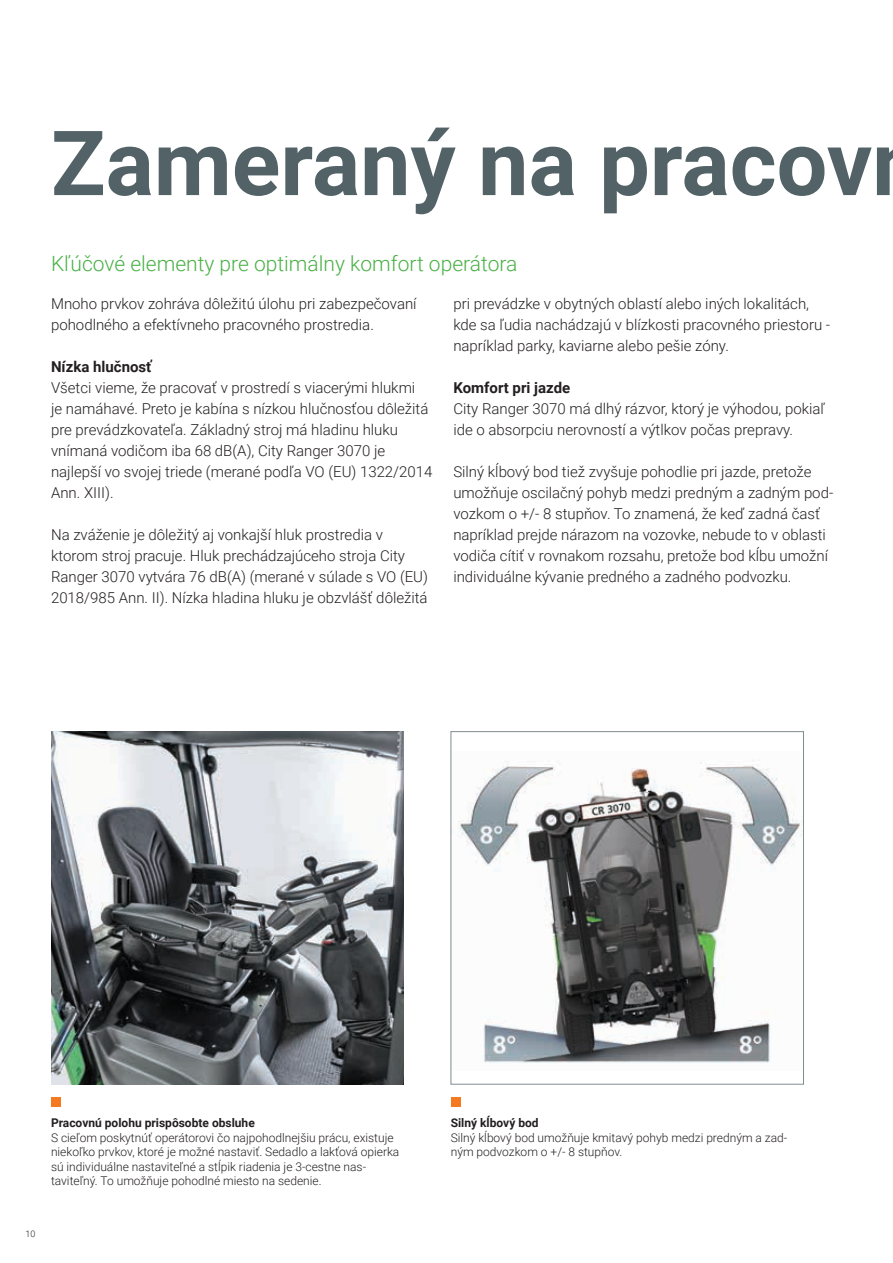
<style>
.page{position:relative;width:893px;height:1263px;background:#fff}
.page>*{position:absolute;margin:0;border:0;box-sizing:border-box;transform-origin:0 0}
.t1{font:700 90px "Roboto";color:#526267}
.t2{font:300 21px "Roboto";color:#49b045}
.t3{font:300 15px/21px "Roboto";color:#231f20}
.t4{font:700 15px "Roboto";color:#231f20}
.t5{font:300 12px/14.4px "Roboto";color:#231f20}
.t6{font:700 12px "Roboto";color:#231f20}
.t7{font:300 9px "Roboto";color:#231f20}
</style>
<div class="page">
<img style="left:51px;top:731px;width:353px;height:353px">
<img style="left:458px;top:760px;width:344px;height:303px">
<div style="left:451px;top:731px;width:353px;height:353px;border:1px solid #818d91"></div>
<div style="left:51px;top:1097px;width:10px;height:10px;background:#f47921"></div>
<div style="left:451px;top:1097px;width:10px;height:10px;background:#f47921"></div>
<h1 class="t1" style="left:51px;top:100px;width:823px">Zameraný na pracov</h1>
<h2 class="t2" style="left:51px;top:249px;width:468px">Kľúčové elementy pre optimálny komfort operátora</h2>
<p class="t3" style="left:51px;top:293px;width:367px">Mnoho prvkov zohráva dôležitú úlohu pri zabezpečovaní pohodlného a efektívneho pracovného prostredia.</p>
<p class="t4" style="left:51px;top:356px;width:102px">Nízka hlučnosť</p>
<p class="t3" style="left:51px;top:377px;width:383px">Všetci vieme, že pracovať v prostredí s viacerými hlukmi<br>je namáhavé. Preto je kabína s nízkou hlučnosťou dôležitá pre prevádzkovateľa. Základný stroj má hladinu hluku vnímaná vodičom iba 68 dB(A), City Ranger 3070 je najlepší vo svojej triede (merané podľa VO (EU) 1322/2014<br>Ann. XIII).</p>
<p class="t3" style="left:51px;top:524px;width:379px">Na zváženie je dôležitý aj vonkajší hluk prostredia v ktorom stroj pracuje. Hluk prechádzajúceho stroja City Ranger 3070 vytvára 76 dB(A) (merané v súlade s VO (EU)<br>2018/985 Ann. II). Nízka hladina hluku je obzvlášť dôležitá</p>
<p class="t3" style="left:453px;top:293px;width:378px">pri prevádzke v obytných oblastí alebo iných lokalitách, kde sa ľudia nachádzajú v blízkosti pracovného priestoru - napríklad parky, kaviarne alebo pešie zóny.</p>
<p class="t4" style="left:453px;top:377px;width:118px">Komfort pri jazde</p>
<p class="t3" style="left:453px;top:398px;width:373px">City Ranger 3070 má dlhý rázvor, ktorý je výhodou, pokiaľ ide o absorpciu nerovností a výtlkov počas prepravy.</p>
<p class="t3" style="left:453px;top:461px;width:381px">Silný kĺbový bod tiež zvyšuje pohodlie pri jazde, pretože umožňuje oscilačný pohyb medzi predným a zadným pod&shy;vozkom o +/- 8 stupňov. To znamená, že keď zadná časť napríklad prejde nárazom na vozovke, nebude to v oblasti vodiča cítiť v rovnakom rozsahu, pretože bod kĺbu umožní individuálne kývanie predného a zadného podvozku.</p>
<p class="t6" style="left:51px;top:1115px;width:205px">Pracovnú polohu prispôsobte obsluhe</p>
<p class="t5" style="left:51px;top:1130px;width:350px">S cieľom poskytnúť operátorovi čo najpohodlnejšiu prácu, existuje niekoľko prvkov, ktoré je možné nastaviť. Sedadlo a lakťová opierka sú individuálne nastaviteľné a stĺpik riadenia je 3-cestne nas&shy;taviteľný. To umožňuje pohodlné miesto na sedenie.</p>
<p class="t7" style="left:26px;top:1228px;width:11px">10</p>
<p class="t6" style="left:451px;top:1115px;width:89px">Silný kĺbový bod</p>
<p class="t5" style="left:451px;top:1130px;width:338px">Silný kĺbový bod umožňuje kmitavý pohyb medzi predným a zad&shy;ným podvozkom o +/- 8 stupňov.</p>
</div>
